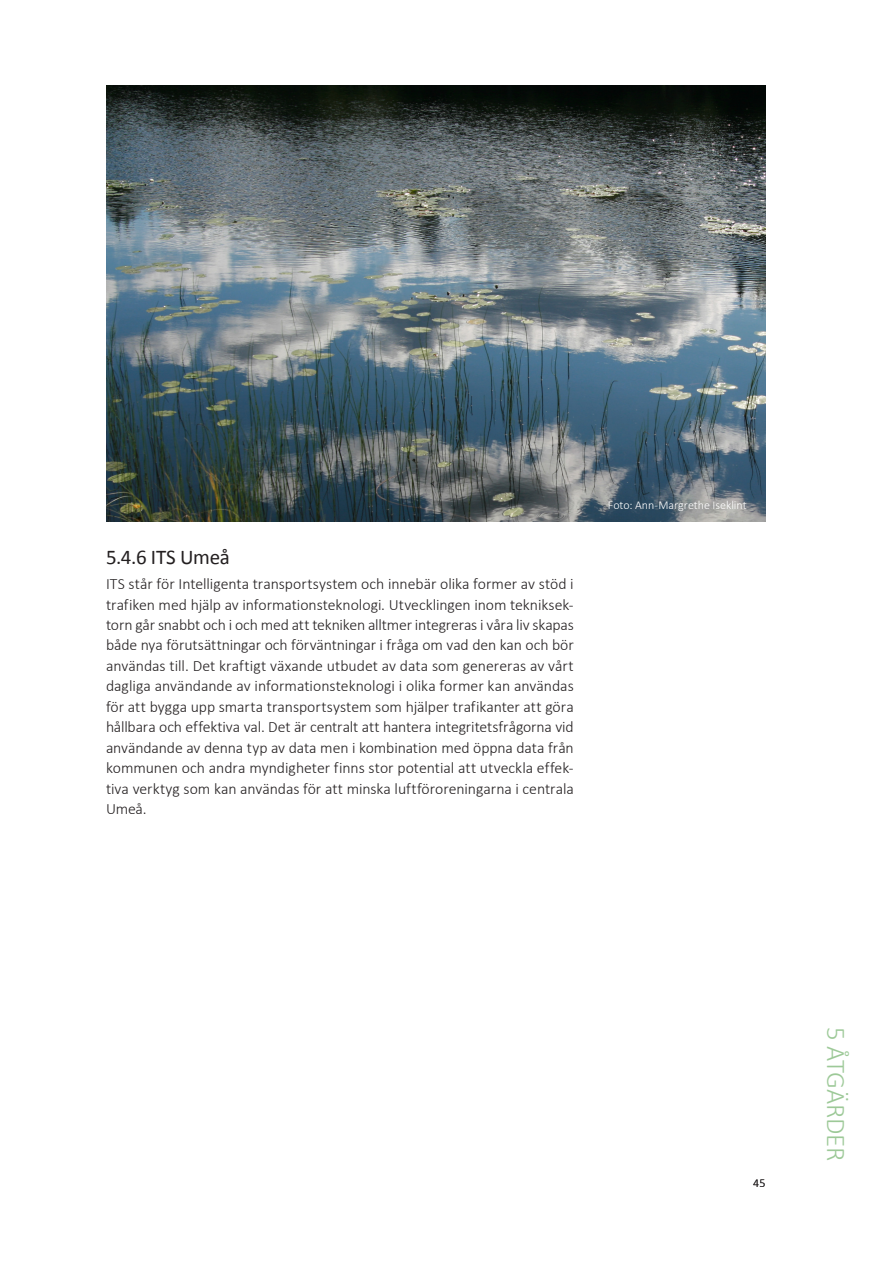
<style>
.page{position:relative;width:893px;height:1263px;background:#fff}
.page>*{position:absolute;margin:0;border:0;box-sizing:border-box;transform-origin:0 0}
.t1{font:300 27px "Calibri";letter-spacing:-.015em;color:#9dc998}
.t2{font:21px "Calibri";letter-spacing:-.015em;color:#231f20}
.t3{font:300 15.75px/20.4px "Calibri";letter-spacing:-.005em;color:#231f20;text-align:justify}
.t4{font:300 12px "Calibri";color:#fff}
.t5{font:300 12px "Calibri";color:#231f20}
</style>
<div class="page">
<img style="left:106px;top:85px;width:660px;height:437px">
<h2 class="t2" style="left:106px;top:544px;width:125px">5.4.6 ITS Umeå</h2>
<p class="t3" style="left:106px;top:573px;width:469px">ITS står för Intelligenta transportsystem och innebär olika former av stöd i trafiken med hjälp av informationsteknologi. Utvecklingen inom tekniksek&shy;torn går snabbt och i och med att tekniken alltmer integreras i våra liv skapas både nya förutsättningar och förväntningar i fråga om vad den kan och bör användas till. Det kraftigt växande utbudet av data som genereras av vårt dagliga användande av informationsteknologi i olika former kan användas för att bygga upp smarta transportsystem som hjälper trafikanter att göra hållbara och effektiva val. Det är centralt att hantera integritetsfrågorna vid användande av denna typ av data men i kombination med öppna data från kommunen och andra myndigheter finns stor potential att utveckla effek&shy;tiva verktyg som kan användas för att minska luftföroreningarna i centrala Umeå.</p>
<p class="t4" style="left:608px;top:497px;width:140px">Foto: Ann-Margrethe Iseklint</p>
<p class="t5" style="left:753px;top:1175px;width:14px">45</p>
<h1 class="t1" style="left:853px;top:1026px;width:136px;rotate:90deg">5 ÅTGÄRDER</h1>
</div>
